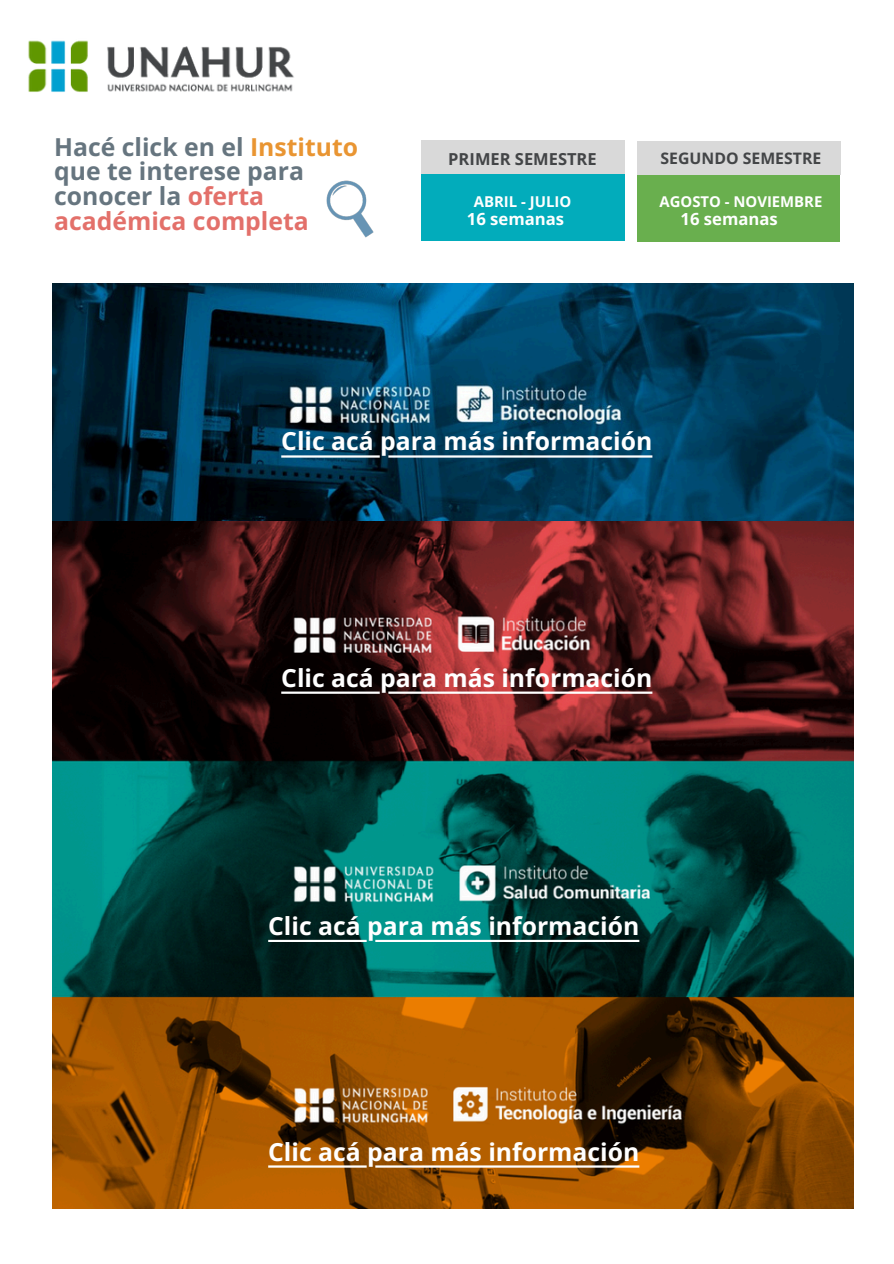
<style>
.page{position:relative;width:894px;height:1264px;background:#fff}
.page>*{position:absolute;margin:0;border:0;box-sizing:border-box;transform-origin:0 0}
.t1{font:700 24.75px "Open Sans";color:#fff}
.t2{font:700 24.75px/24.8px "Open Sans";color:#66757f}
.t3{font:700 16.65px "Open Sans";color:#fff}
.t4{font:700 16.5px "Open Sans";color:#434547}
.t5{font:700 15.75px "Open Sans";color:#434547}
.t6{font:700 15px "Open Sans";color:#fff}
.t7{font:700 14.85px "Open Sans";color:#fff}
.s1{color:#e99532}
.s2{color:#e3706a}
</style>
<div class="page">
<img style="left:28px;top:40px;width:266px;height:52px">
<img style="left:52px;top:284px;width:801px;height:924px">
<img style="left:326px;top:180px;width:48px;height:58px">
<svg style="left:268px;top:939px;width:371px;height:3px"></svg>
<svg style="left:268px;top:1165px;width:371px;height:2px"></svg>
<svg style="left:281px;top:455px;width:371px;height:2px"></svg>
<svg style="left:281px;top:691px;width:371px;height:2px"></svg>
<div style="left:421px;top:141px;width:203px;height:99px;background:#02acbb"></div>
<div style="left:421px;top:140px;width:203px;height:33px;background:#d9d9d9"></div>
<div style="left:637px;top:143px;width:202px;height:99px;background:#69af4e"></div>
<div style="left:637px;top:141px;width:202px;height:33px;background:#d9d9d9"></div>
<p class="t2" style="left:54px;top:133px;width:305px">Hacé click en el <span class="s1">Instituto </span>que te interese para conocer la <span class="s2">oferta académica completa</span></p>
<h3 class="t4" style="left:448px;top:147px;width:150px">PRIMER SEMESTRE</h3>
<h2 class="t6" style="left:473px;top:191px;width:99px">ABRIL - JULIO</h2>
<h1 class="t3" style="left:466px;top:207px;width:99px">16 semanas</h1>
<h3 class="t5" style="left:660px;top:147px;width:162px">SEGUNDO SEMESTRE</h3>
<p class="t7" style="left:659px;top:191px;width:164px">AGOSTO - NOVIEMBRE</p>
<p class="t3" style="left:680px;top:207px;width:99px">16 semanas</p>
<h2 class="t1" style="left:281px;top:424px;width:372px">Clic acá para más información</h2>
<p class="t1" style="left:281px;top:660px;width:372px">Clic acá para más información</p>
<h1 class="t1" style="left:268px;top:908px;width:372px">Clic acá para más información</h1>
<p class="t1" style="left:268px;top:1134px;width:372px">Clic acá para más información</p>
</div>
